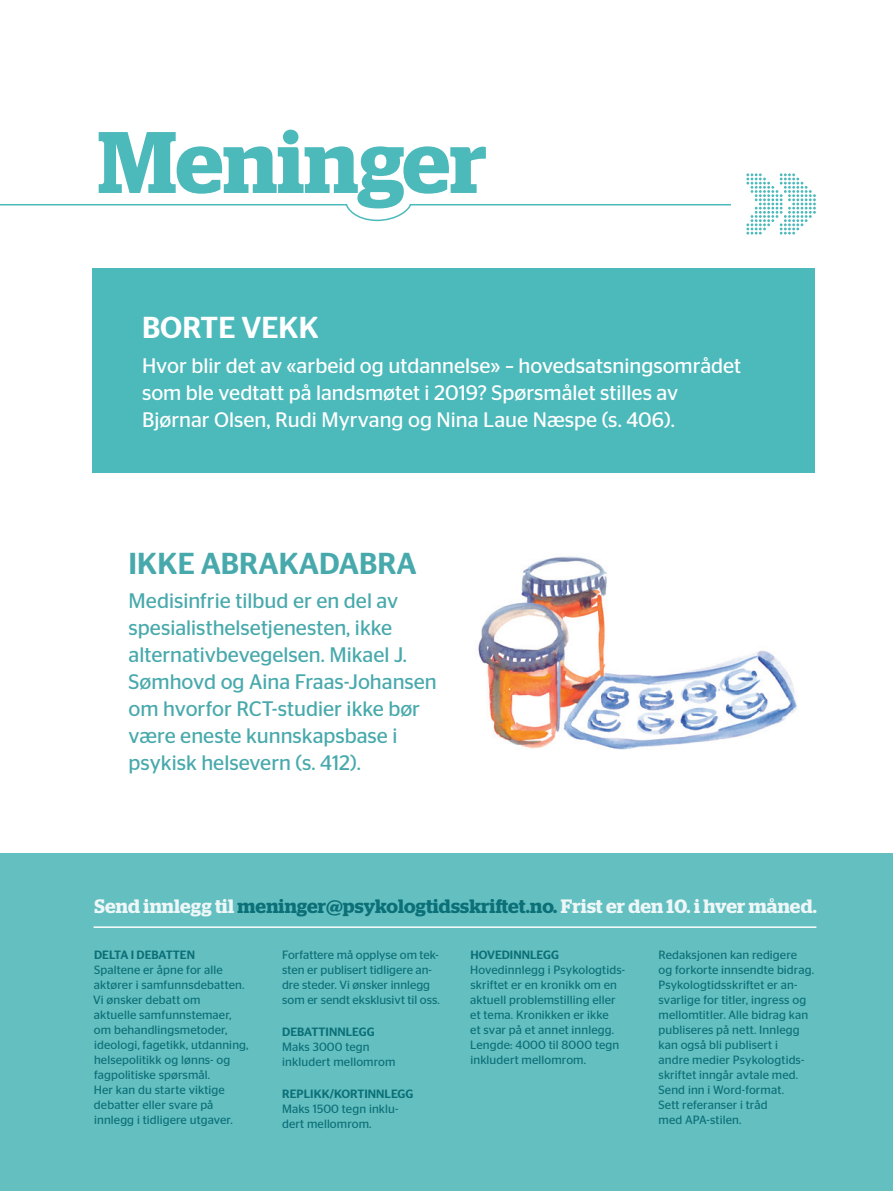
<style>
.page{position:relative;width:893px;height:1191px;background:#fff}
.page>*{position:absolute;margin:0;border:0;box-sizing:border-box;transform-origin:0 0}
.t1{font:600 87px "Stag";color:#4cb9bb}
.t2{font:500 30.3px "Stag Sans";color:#48a9ac}
.t3{font:500 30.3px "Stag Sans";color:#fff}
.t4{font:21px/27px "Stag Sans";color:#48a9ac}
.t5{font:21px/27px "Stag Sans";color:#fff}
.t6{font:600 19.35px "Stag";letter-spacing:.01em;color:#eef7f7}
.t7{font:12px/15px "Stag Sans";letter-spacing:.01em;color:#0b7077}
.t8{font:500 12px "Stag Sans";color:#0b7077}
.s1{color:#0b7077}
</style>
<div class="page">
<div style="left:0;top:853px;width:893px;height:338px;background:#64bfc1"></div>
<svg style="left:746px;top:173px;width:70px;height:61px"></svg>
<svg style="left:0;top:204px;width:731px;height:18px"></svg>
<hr style="left:94px;top:926px;width:722px;height:2px;background:#fff">
<img style="left:478px;top:556px;width:319px;height:194px">
<div style="left:93px;top:268px;width:722px;height:205px;background:#4cb9bb"></div>
<h1 class="t1" style="left:98px;top:111px;width:391px">Meninger</h1>
<h2 class="t3" style="left:142px;top:310px;width:178px">BORTE VEKK</h2>
<h3 class="t5" style="left:142px;top:351px;width:601px">Hvor blir det av «arbeid og utdannelse» – hovedsatsningsområdet som ble vedtatt på landsmøtet i 2019? Spørsmålet stilles av<br>Bjørnar Olsen, Rudi Myrvang og Nina Laue Næspe (s. 406).</h3>
<h2 class="t2" style="left:129px;top:545px;width:290px">IKKE ABRAKADABRA</h2>
<h3 class="t4" style="left:129px;top:587px;width:310px">Medisinfrie tilbud er en del av spesialisthelsetjenesten, ikke alternativbevegelsen. Mikael J.<br>Sømhovd og Aina Fraas-Johansen om hvorfor RCT-studier ikke bør være eneste kunnskapsbase i psykisk helsevern (s. 412).</h3>
<h3 class="t6" style="left:94px;top:895px;width:724px">Send innlegg til <span class="s1">meninger@psykologtidsskriftet.no.</span> Frist er den 10. i hver måned.</h3>
<p class="t8" style="left:94px;top:947px;width:102px">DELTA I DEBATTEN</p>
<p class="t7" style="left:93px;top:962px;width:157px">Spaltene er åpne for alle aktører i samfunnsdebatten.<br>Vi ønsker debatt om<br>aktuelle samfunnstemaer, om behandlingsmetoder, ideologi, fagetikk, utdanning, helsepolitikk og lønns- og fagpolitiske spørsmål.<br>Her kan du starte viktige debatter eller svare på innlegg i tidligere utgaver.</p>
<p class="t7" style="left:282px;top:947px;width:159px">Forfattere må opplyse om tek&shy;sten er publisert tidligere an&shy;dre steder. Vi ønsker innlegg som er sendt eksklusivt til oss.</p>
<p class="t8" style="left:282px;top:1024px;width:94px">DEBATTINNLEGG</p>
<p class="t7" style="left:282px;top:1039px;width:115px">Maks 3000 tegn inkludert mellomrom</p>
<p class="t8" style="left:282px;top:1086px;width:133px">REPLIKK/KORTINNLEGG</p>
<p class="t7" style="left:282px;top:1101px;width:118px">Maks 1500 tegn inklu&shy;dert mellomrom.</p>
<p class="t8" style="left:470px;top:948px;width:90px">HOVEDINNLEGG</p>
<p class="t7" style="left:470px;top:962px;width:156px">Hovedinnlegg i Psykologtids&shy;skriftet er en kronikk om en aktuell problemstilling eller et tema. Kronikken er ikke<br>et svar på et annet innlegg.<br>Lengde: 4000 til 8000 tegn inkludert mellomrom.</p>
<p class="t7" style="left:658px;top:947px;width:157px">Redaksjonen kan redigere<br>og forkorte innsendte bidrag.<br>Psykologtidsskriftet er an&shy;svarlige for titler, ingress og mellomtitler. Alle bidrag kan publiseres på nett. Innlegg kan også bli publisert i<br>andre medier Psykologtids&shy;skriftet inngår avtale med.<br>Send inn i Word-format.<br>Sett referanser i tråd<br>med APA-stilen.</p>
</div>
